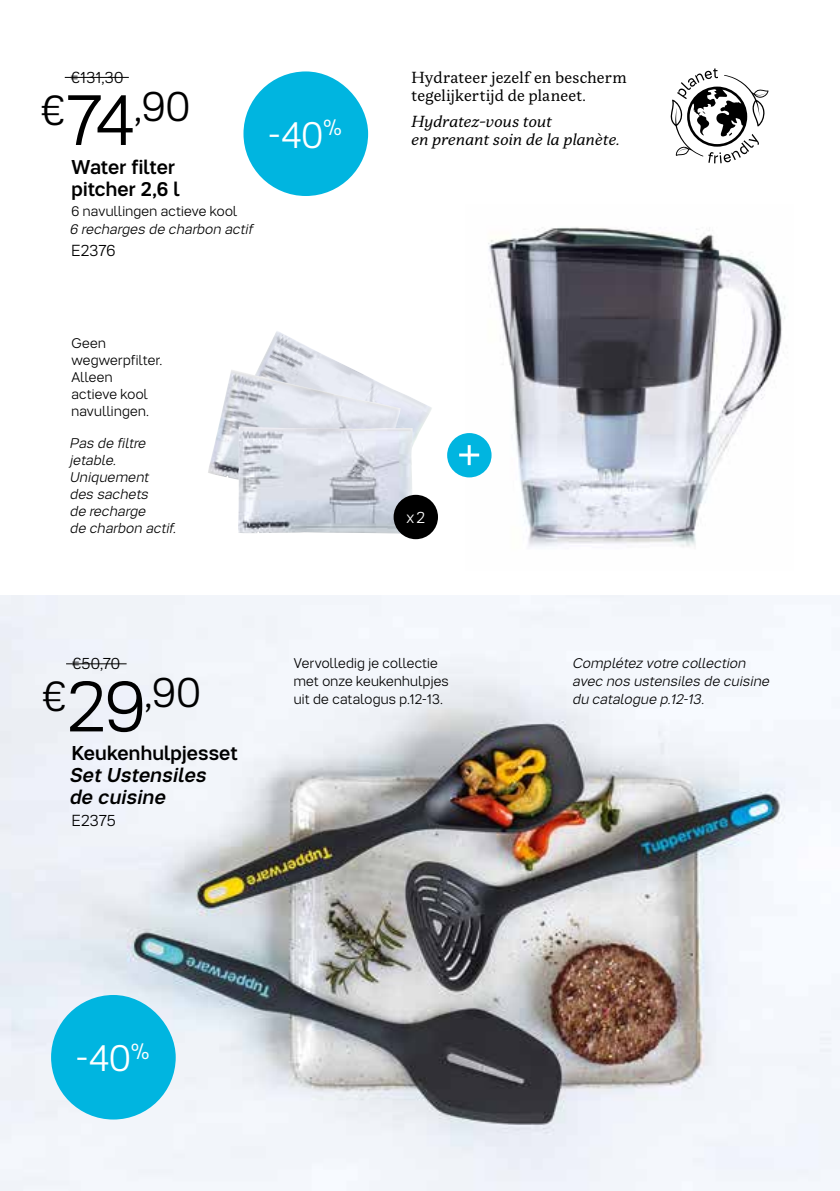
<style>
.page{position:relative;width:840px;height:1191px;background:#fff}
.page>*{position:absolute;margin:0;border:0;box-sizing:border-box;transform-origin:0 0}
.t1{font:300 50px "Tupper PRO";color:#fff}
.t2{font:300 42px "Tupper PRO";color:#000}
.t3{font:300 37.4px "Tupper PRO";color:#fff}
.t4{font:500 20px/22px "Tupper PRO";letter-spacing:.005em;color:#000}
.t5{font:500 20px/22px "Tupper PR Oitalic";letter-spacing:.02em;color:#000}
.t6{font:16px/18px "Tupper Serif";letter-spacing:.005em;color:#000}
.t7{font:italic 16px/18px "Tupper Serif";letter-spacing:.02em;color:#000}
.t8{font:300 16px "Tupper PRO";color:#000}
.t9{font:300 16px "Tupper PRO";color:#fff}
.t10{font:300 14px/17px "Tupper PR Oitalic";letter-spacing:.025em;color:#000}
.t11{font:300 14px/17px "Tupper PRO";letter-spacing:.02em;color:#000}
.s1{font-size:72px}
</style>
<div class="page">
<img style="left:0;top:596px;width:839px;height:595px">
<img style="left:465px;top:227px;width:321px;height:320px">
<img style="left:258px;top:331px;width:174px;height:171px">
<img style="left:208px;top:369px;width:192px;height:111px">
<img style="left:238px;top:427px;width:176px;height:107px">
<hr style="left:66px;top:663px;width:60px;height:1px;background:#000">
<div style="left:51px;top:995px;width:125px;height:124px;background:#00b5e0;border-radius:50%"></div>
<div style="left:243px;top:71px;width:125px;height:125px;background:#00b5e0;border-radius:50%"></div>
<svg style="left:670px;top:68px;width:98px;height:95px"></svg>
<hr style="left:65px;top:77px;width:64px;height:1px;background:#000">
<div style="left:393px;top:495px;width:45px;height:44px;background:#000;border-radius:50%"></div>
<div style="left:447px;top:433px;width:44px;height:44px;background:#00b5e0;border-radius:50%"></div>
<p class="t8" style="left:70px;top:64px;width:55px">€131,30</p>
<h2 class="t2" style="left:40px;top:72px;width:151px">€<span class="s1">74</span>,90</h2>
<h3 class="t4" style="left:71px;top:154px;width:110px">Water filter pitcher 2,6 l</h3>
<p class="t11" style="left:71px;top:202px;width:167px">6 navullingen actieve kool</p>
<p class="t10" style="left:71px;top:220px;width:184px">6 recharges de charbon actif</p>
<p class="t8" style="left:71px;top:238px;width:46px">E2376</p>
<h3 class="t3" style="left:269px;top:105px;width:74px">-40<sup>%</sup></h3>
<p class="t11" style="left:71px;top:333px;width:92px">Geen wegwerpfilter.<br>Alleen<br>actieve kool navullingen.</p>
<p class="t10" style="left:71px;top:433px;width:107px">Pas de filtre jetable.<br>Uniquement des sachets<br>de recharge<br>de charbon actif.</p>
<p class="t6" style="left:411px;top:68px;width:217px">Hydrateer jezelf en bescherm tegelijkertijd de planeet.</p>
<p class="t7" style="left:411px;top:112px;width:209px">Hydratez-vous tout<br>en prenant soin de la planète.</p>
<p class="t9" style="left:406px;top:504px;width:20px">x2</p>
<h1 class="t1" style="left:458px;top:413px;width:23px">+</h1>
<p class="t8" style="left:72px;top:651px;width:50px">€50,70</p>
<h2 class="t2" style="left:42px;top:659px;width:160px">€<span class="s1">29</span>,90</h2>
<h3 class="t4" style="left:72px;top:740px;width:167px">Keukenhulpjesset</h3>
<h3 class="t5" style="left:72px;top:762px;width:138px">Set Ustensiles de cuisine</h3>
<p class="t8" style="left:72px;top:807px;width:46px">E2375</p>
<p class="t11" style="left:293px;top:653px;width:156px;line-height:18px">Vervolledig je collectie met onze keukenhulpjes uit de catalogus p.12-13.</p>
<p class="t10" style="left:574px;top:653px;width:198px;line-height:18px">Complétez votre collection avec nos ustensiles de cuisine du catalogue p.12-13.</p>
<h3 class="t3" style="left:77px;top:1028px;width:74px">-40<sup>%</sup></h3>
</div>
